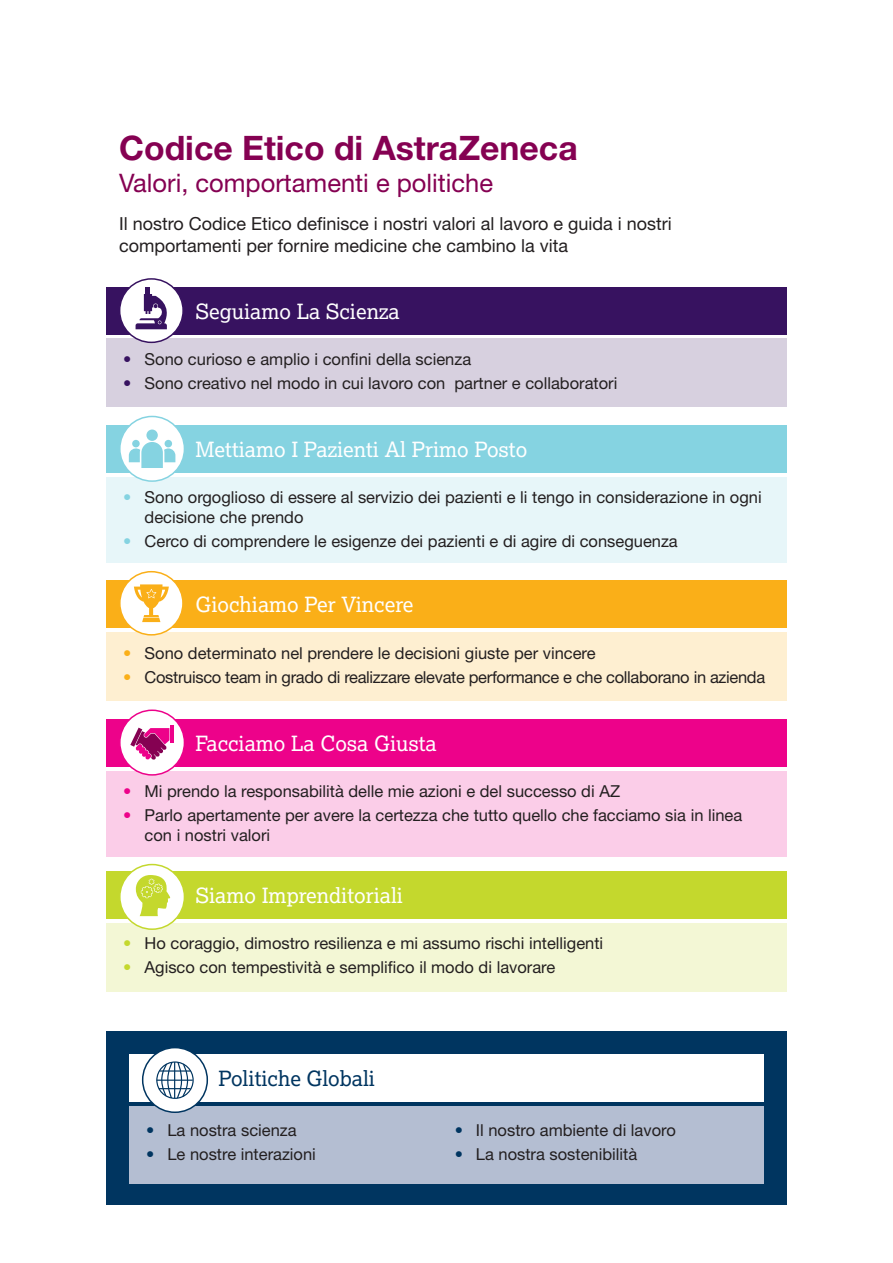
<style>
.page{position:relative;width:893px;height:1263px;background:#fff}
.page>*{position:absolute;margin:0;border:0;box-sizing:border-box;transform-origin:0 0}
.t1{font:700 33.75px "Helvetica Neue LT Std";color:#850152}
.t2{font:25.5px "Helvetica Neue LT Std";color:#850152}
.t3{font:21px "Lexia";color:#fff}
.t4{font:21px "Lexia";color:#003560}
.t5{font:18px/21.6px "Helvetica Neue LT Std";color:#231f20}
.t6{font:16.5px/19.8px "Helvetica Neue LT Std";color:#231f20}
.t7{font:16.5px "Helvetica Neue LT Std";letter-spacing:-.02em;color:#231f20}
.s1{color:#371260}
.s2{color:#85d3e1}
.s3{color:#faaf18}
.s4{color:#ed028a}
.s5{color:#c4d82d}
.s6{color:#003560}
</style>
<div class="page">
<div style="left:106px;top:1031px;width:681px;height:173px;background:#003560"></div>
<div style="left:106px;top:339px;width:681px;height:68px;background:#d7d0df"></div>
<div style="left:106px;top:287px;width:681px;height:47px;background:#371260"></div>
<div style="left:120px;top:279px;width:63px;height:63px;background:#fff;border-radius:50%"></div>
<div style="left:119px;top:278px;width:65px;height:65px;border:2px solid #371260;border-radius:50%"></div>
<div style="left:106px;top:477px;width:681px;height:85px;background:#e7f6f9"></div>
<div style="left:106px;top:425px;width:681px;height:47px;background:#85d3e1"></div>
<div style="left:106px;top:632px;width:681px;height:69px;background:#feefd1"></div>
<div style="left:106px;top:581px;width:681px;height:47px;background:#faaf18"></div>
<div style="left:106px;top:771px;width:681px;height:85px;background:#fbcde8"></div>
<div style="left:106px;top:719px;width:681px;height:47px;background:#ed028a"></div>
<div style="left:106px;top:923px;width:681px;height:68px;background:#f3f7d5"></div>
<div style="left:106px;top:871px;width:681px;height:47px;background:#c4d82d"></div>
<svg style="left:136px;top:287px;width:37px;height:42px"></svg>
<div style="left:120px;top:416px;width:64px;height:65px;background:#fff;border-radius:50%"></div>
<div style="left:119px;top:416px;width:66px;height:66px;border:2px solid #85d3e1;border-radius:50%"></div>
<div style="left:165px;top:440px;width:7px;height:7px;background:#85d3e1;border-radius:50%"></div>
<div style="left:132px;top:440px;width:8px;height:7px;background:#85d3e1;border-radius:50%"></div>
<div style="left:146px;top:429px;width:12px;height:12px;background:#85d3e1;border-radius:50%"></div>
<svg style="left:129px;top:442px;width:46px;height:26px"></svg>
<div style="left:120px;top:572px;width:63px;height:63px;background:#fff;border-radius:50%"></div>
<div style="left:119px;top:571px;width:65px;height:65px;border:2px solid #faaf18;border-radius:50%"></div>
<svg style="left:134px;top:584px;width:35px;height:38px"></svg>
<div style="left:120px;top:710px;width:64px;height:65px;background:#fff;border-radius:50%"></div>
<div style="left:119px;top:709px;width:66px;height:67px;border:2px solid #ed028a;border-radius:50%"></div>
<hr style="left:170px;top:726px;width:4px;height:17px;background:#ed028a">
<svg style="left:130px;top:728px;width:39px;height:32px"></svg>
<div style="left:120px;top:864px;width:64px;height:65px;background:#fff;border-radius:50%"></div>
<div style="left:119px;top:864px;width:66px;height:66px;border:2px solid #c4d82d;border-radius:50%"></div>
<svg style="left:136px;top:875px;width:34px;height:41px"></svg>
<div style="left:129px;top:1106px;width:635px;height:77px;background:#b4bed2"></div>
<div style="left:129px;top:1054px;width:635px;height:47px;background:#fff"></div>
<div style="left:143px;top:1047px;width:64px;height:65px;background:#fff;border-radius:50%"></div>
<div style="left:142px;top:1047px;width:66px;height:66px;border:2px solid #003560;border-radius:50%"></div>
<div style="left:156px;top:1061px;width:38px;height:38px;border:1px solid #003560;border-radius:50%"></div>
<hr style="left:160px;top:1070px;width:31px;height:1px;background:#003560">
<hr style="left:159px;top:1088px;width:32px;height:1px;background:#003560">
<hr style="left:157px;top:1079px;width:36px;height:2px;background:#003560">
<svg style="left:161px;top:1061px;width:28px;height:38px"></svg>
<h1 class="t1" style="left:119px;top:127px;width:460px">Codice Etico di AstraZeneca</h1>
<h2 class="t2" style="left:119px;top:167px;width:376px">Valori, comportamenti e politiche</h2>
<p class="t5" style="left:119px;top:213px;width:554px">Il nostro Codice Etico definisce i nostri valori al lavoro e guida i nostri comportamenti per fornire medicine che cambino la vita</p>
<p class="t3" style="left:196px;top:298px;width:206px">Seguiamo La Scienza</p>
<p class="t6" style="left:123px;top:349px;width:349px"><span class="s1">•</span> Sono curioso e amplio i confini della scienza</p>
<p class="t6" style="left:123px;top:373px;width:496px"><span class="s1">•</span> Sono creativo nel modo in cui lavoro con partner e collaboratori</p>
<p class="t3" style="left:196px;top:436px;width:333px">Mettiamo I Pazienti Al Primo Posto</p>
<p class="t6" style="left:145px;top:487px;width:619px;text-indent:-21px"><span class="s2">•</span> Sono orgoglioso di essere al servizio dei pazienti e li tengo in considerazione in ogni decisione che prendo</p>
<p class="t6" style="left:123px;top:531px;width:556px"><span class="s2">•</span> Cerco di comprendere le esigenze dei pazienti e di agire di conseguenza</p>
<p class="t3" style="left:196px;top:591px;width:219px">Giochiamo Per Vincere</p>
<p class="t6" style="left:123px;top:642px;width:474px"><span class="s3">•</span> Sono determinato nel prendere le decisioni giuste per vincere</p>
<p class="t7" style="left:123px;top:667px;width:643px"><span class="s3">•</span> Costruisco team in grado di realizzare elevate performance e che collaborano in azienda</p>
<p class="t3" style="left:196px;top:730px;width:243px">Facciamo La Cosa Giusta</p>
<p class="t6" style="left:123px;top:781px;width:498px"><span class="s4">•</span> Mi prendo la responsabilità delle mie azioni e del successo di AZ</p>
<p class="t6" style="left:145px;top:805px;width:599px;text-indent:-21px"><span class="s4">•</span> Parlo apertamente per avere la certezza che tutto quello che facciamo sia in linea con i nostri valori</p>
<p class="t3" style="left:196px;top:882px;width:209px">Siamo Imprenditoriali</p>
<p class="t6" style="left:123px;top:933px;width:481px"><span class="s5">•</span> Ho coraggio, dimostro resilienza e mi assumo rischi intelligenti</p>
<p class="t6" style="left:123px;top:957px;width:433px"><span class="s5">•</span> Agisco con tempestività e semplifico il modo di lavorare</p>
<p class="t4" style="left:218px;top:1065px;width:158px">Politiche Globali</p>
<p class="t6" style="left:146px;top:1120px;width:152px"><span class="s6">•</span> La nostra scienza</p>
<p class="t6" style="left:146px;top:1144px;width:171px"><span class="s6">•</span> Le nostre interazioni</p>
<p class="t6" style="left:455px;top:1120px;width:223px"><span class="s6">•</span> Il nostro ambiente di lavoro</p>
<p class="t6" style="left:455px;top:1144px;width:184px"><span class="s6">•</span> La nostra sostenibilità</p>
</div>
